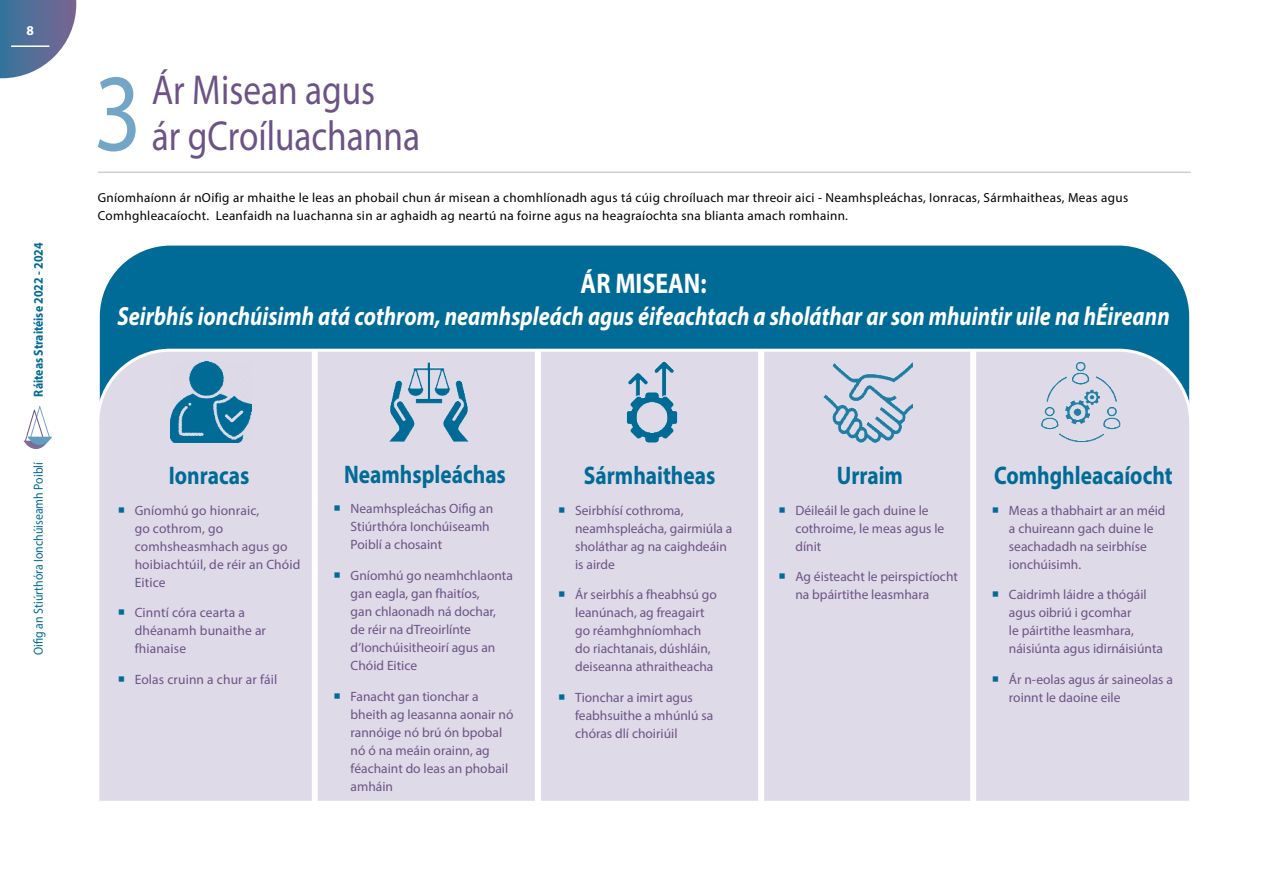
<style>
.page{position:relative;width:1263px;height:893px;background:#fff}
.page>*{position:absolute;margin:0;border:0;box-sizing:border-box;transform-origin:0 0}
.t1{font:111px "Myriad Pro";color:#73a6c6;scale:.84 1}
.t2{font:42px/46.5px "Myriad Pro";color:#6c5386;scale:.84 1}
.t3{font:700 28.5px "Myriad Pro";color:#fff;scale:.84 1}
.t4{font:italic 700 26.25px "Myriad Pro";color:#fff;scale:.84 1}
.t5{font:700 25.5px "Myriad Pro";color:#006b96;scale:.84 1}
.t6{font:13.5px/18px "Myriad Pro";color:#6c5386}
.t7{font:700 13.5px "Myriad Pro";color:#fff}
.t8{font:13.2px/18px "Myriad Pro";letter-spacing:.025em;color:#000}
.t9{font:13.2px "Myriad Pro";color:#006b96;scale:.9 1}
.t10{font:700 13.2px "Myriad Pro";color:#006b96;scale:.9 1}
</style>
<div class="page">
<svg style="left:0;top:0;width:76px;height:78px"></svg>
<svg style="left:24px;top:406px;width:28px;height:43px"></svg>
<div style="left:99px;top:245px;width:1091px;height:102px;background:#006b96"></div>
<div style="left:99px;top:347px;width:1091px;height:454px;background:#dedae7"></div>
<div style="left:535px;top:350px;width:6px;height:455px;background:#fff"></div>
<div style="left:758px;top:350px;width:6px;height:455px;background:#fff"></div>
<div style="left:312px;top:350px;width:6px;height:455px;background:#fff"></div>
<div style="left:970px;top:350px;width:6px;height:455px;background:#fff"></div>
<img style="left:1040px;top:361px;width:81px;height:81px">
<img style="left:627px;top:361px;width:51px;height:81px">
<img style="left:389px;top:361px;width:81px;height:81px">
<img style="left:170px;top:361px;width:81px;height:81px">
<img style="left:823px;top:361px;width:90px;height:81px">
<hr style="left:98px;top:172px;width:1093px;height:1px;background:#d2cbde">
<hr style="left:11px;top:45px;width:38px;height:2px;background:#fff">
<svg style="left:559px;top:507px;width:5px;height:5px"></svg>
<svg style="left:559px;top:592px;width:5px;height:5px"></svg>
<svg style="left:559px;top:694px;width:5px;height:6px"></svg>
<svg style="left:779px;top:507px;width:6px;height:5px"></svg>
<svg style="left:779px;top:574px;width:6px;height:5px"></svg>
<svg style="left:119px;top:507px;width:5px;height:5px"></svg>
<svg style="left:119px;top:610px;width:5px;height:5px"></svg>
<svg style="left:119px;top:676px;width:5px;height:6px"></svg>
<svg style="left:993px;top:507px;width:5px;height:5px"></svg>
<svg style="left:993px;top:592px;width:5px;height:5px"></svg>
<svg style="left:993px;top:676px;width:5px;height:6px"></svg>
<svg style="left:335px;top:506px;width:5px;height:5px"></svg>
<svg style="left:335px;top:573px;width:5px;height:5px"></svg>
<svg style="left:335px;top:693px;width:5px;height:6px"></svg>
<p class="t7" style="left:27px;top:21px;width:9px">8</p>
<p class="t10" style="left:30px;top:397px;width:172px;rotate:-90deg">Ráiteas Straitéise 2022 - 2024</p>
<p class="t9" style="left:30px;top:655px;width:216px;rotate:-90deg">Oifig an Stiúrthóra Ionchúiseamh Poiblí</p>
<h1 class="t1" style="left:94px;top:45px;width:58px">3</h1>
<h2 class="t2" style="left:152px;top:66px;width:321px">Ár Misean agus<br>ár gCroíluachanna</h2>
<p class="t8" style="left:98px;top:189px;width:1032px">Gníomhaíonn ár nOifig ar mhaithe le leas an phobail chun ár misean a chomhlíonadh agus tá cúig chroíluach mar threoir aici - Neamhspleáchas, Ionracas, Sármhaitheas, Meas agus<br>Comhghleacaíocht. Leanfaidh na luachanna sin ar aghaidh ag neartú na foirne agus na heagraíochta sna blianta amach romhainn.</p>
<h3 class="t3" style="left:581px;top:265px;width:151px">ÁR MISEAN:</h3>
<h3 class="t4" style="left:118px;top:299px;width:1254px">Seirbhís ionchúisimh atá cothrom, neamhspleách agus éifeachtach a sholáthar ar son mhuintir uile na hÉireann</h3>
<h3 class="t5" style="left:169px;top:458px;width:97px">Ionracas</h3>
<p class="t6" style="left:135px;top:501px;width:167px">Gníomhú go hionraic,<br>go cothrom, go comhsheasmhach agus go hoibiachtúil, de réir an Chóid<br>Eitice</p>
<p class="t6" style="left:135px;top:603px;width:133px">Cinntí córa cearta a dhéanamh bunaithe ar fhianaise</p>
<p class="t6" style="left:135px;top:670px;width:144px">Eolas cruinn a chur ar fáil</p>
<h3 class="t5" style="left:344px;top:457px;width:194px">Neamhspleáchas</h3>
<p class="t6" style="left:351px;top:500px;width:144px">Neamhspleáchas Oifig an<br>Stiúrthóra Ionchúiseamh<br>Poiblí a chosaint</p>
<p class="t6" style="left:351px;top:566px;width:164px">Gníomhú go neamhchlaonta gan eagla, gan fhaitíos,<br>gan chlaonadh ná dochar, de réir na dTreoirlínte d’Ionchúisitheoirí agus an<br>Chóid Eitice</p>
<p class="t6" style="left:351px;top:687px;width:164px">Fanacht gan tionchar a bheith ag leasanna aonair nó rannóige nó brú ón bpobal nó ó na meáin orainn, ag féachaint do leas an phobail amháin</p>
<h3 class="t5" style="left:584px;top:458px;width:158px">Sármhaitheas</h3>
<p class="t6" style="left:575px;top:501px;width:159px">Seirbhísí cothroma, neamhspleácha, gairmiúla a sholáthar ag na caighdeáin is airde</p>
<p class="t6" style="left:575px;top:585px;width:143px">Ár seirbhís a fheabhsú go leanúnach, ag freagairt go réamhghníomhach do riachtanais, dúshláin, deiseanna athraitheacha</p>
<p class="t6" style="left:575px;top:688px;width:140px">Tionchar a imirt agus feabhsuithe a mhúnlú sa chóras dlí choiriúil</p>
<h3 class="t5" style="left:837px;top:458px;width:80px">Urraim</h3>
<p class="t6" style="left:795px;top:501px;width:150px">Déileáil le gach duine le cothroime, le meas agus le dínit</p>
<p class="t6" style="left:795px;top:567px;width:164px">Ag éisteacht le peirspictíocht na bpáirtithe leasmhara</p>
<h3 class="t5" style="left:994px;top:458px;width:214px">Comhghleacaíocht</h3>
<p class="t6" style="left:1009px;top:501px;width:158px">Meas a thabhairt ar an méid a chuireann gach duine le seachadadh na seirbhíse ionchúisimh.</p>
<p class="t6" style="left:1009px;top:585px;width:155px">Caidrimh láidre a thógáil agus oibriú i gcomhar<br>le páirtithe leasmhara, náisiúnta agus idirnáisiúnta</p>
<p class="t6" style="left:1009px;top:670px;width:166px">Ár n-eolas agus ár saineolas a roinnt le daoine eile</p>
</div>
